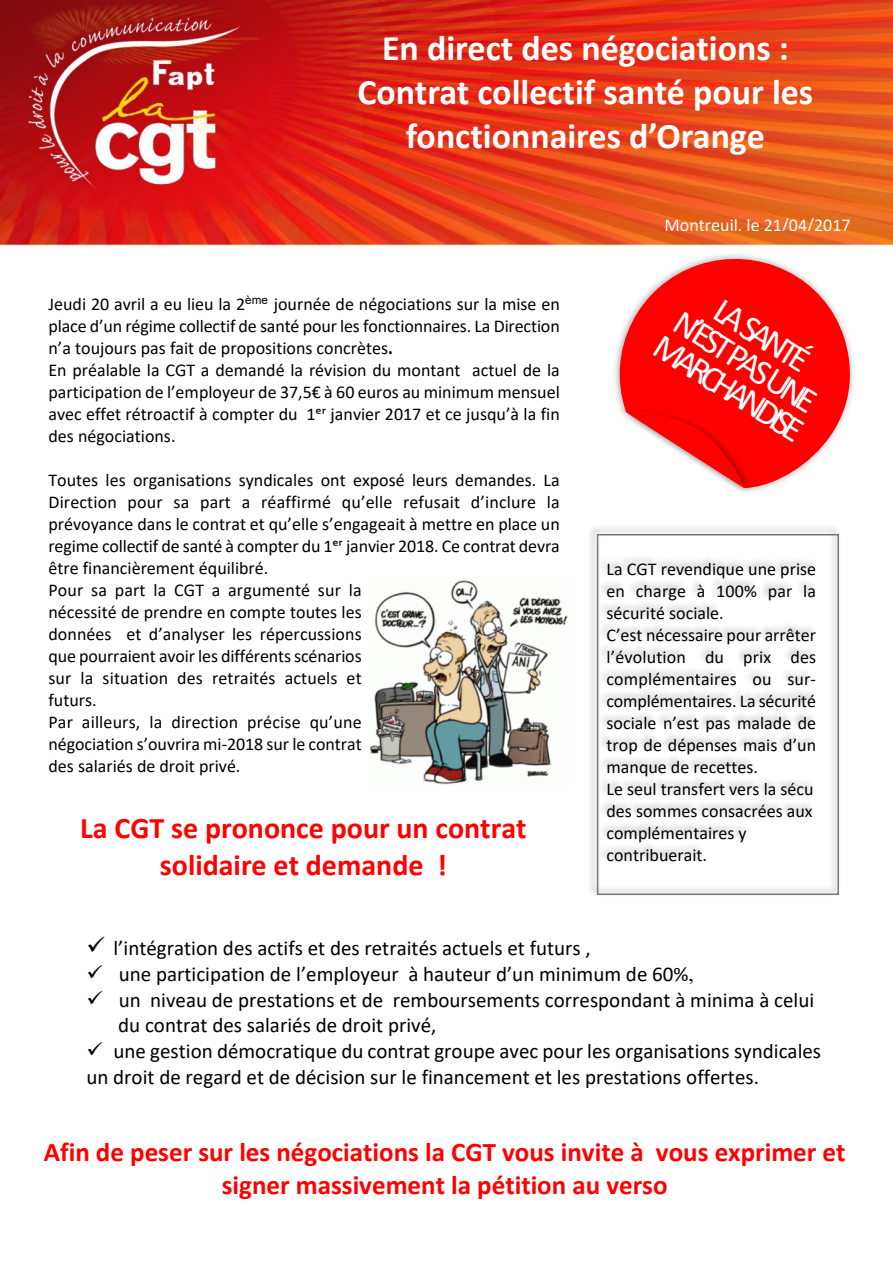
<style>
.page{position:relative;width:893px;height:1263px;background:#fff}
.page>*{position:absolute;margin:0;border:0;box-sizing:border-box;transform-origin:0 0}
.t1{font:700 36px/44px "Calibri";color:#fff;text-align:center}
.t2{font:36px/62.4px "Calibri";color:#fff;text-align:center}
.t3{font:700 30px/36.6px "Calibri";color:#f00;text-align:center}
.t4{font:700 27px/33px "Calibri";color:#f00;text-align:center}
.t5{font:21px/25.7px "Calibri";color:#000}
.t6{font:18px/22px "Calibri";color:#000}
.t7{font:18px "Calibri";color:#fff}
.s1{font-weight:700}
.s2{font-family:"Times New Roman"}
</style>
<div class="page">
<img style="left:0;top:0;width:893px;height:246px">
<img style="left:369px;top:580px;width:199px;height:205px">
<img style="left:591px;top:544px;width:245px;height:352px">
<div style="left:597px;top:534px;width:242px;height:361px;border:2px solid #777"></div>
<img style="left:564px;top:201px;width:329px;height:343px">
<svg style="left:606px;top:245px;width:266px;height:243px;fill:#f00"></svg>
<img style="left:617px;top:367px;width:147px;height:169px">
<svg style="left:625px;top:409px;width:119px;height:80px"></svg>
<h1 class="t1" style="left:357px;top:29px;width:457px">En direct des négociations :<br>Contrat collectif santé pour les fonctionnaires d’Orange</h1>
<p class="t6" style="left:48px;top:294px;width:513px">Jeudi 20 avril a eu lieu la 2<sup>ème</sup> journée de négociations sur la mise en place d’un régime collectif de santé pour les fonctionnaires. La Direction n’a toujours pas fait de propositions concrètes<span class="s1">.<br></span>En préalable la CGT a demandé la révision du montant actuel de la participation de l’employeur de 37,5€ à 60 euros au minimum mensuel avec effet rétroactif à compter du 1er janvier 2017 et ce jusqu’à la fin des négociations.</p>
<p class="t6" style="left:48px;top:470px;width:513px">Toutes les organisations syndicales ont exposé leurs demandes. La Direction pour sa part a réaffirmé qu’elle refusait d’inclure la prévoyance dans le contrat et qu’elle s’engageait à mettre en place un regime collectif de santé à compter du 1er janvier 2018. Ce contrat devra être financièrement équilibré.<br>Pour sa part la CGT a argumenté sur la<br>nécessité de prendre en compte toutes les<br>données et d’analyser les répercussions<br>que pourraient avoir les différents scénarios<br>sur la situation des retraités actuels et<br>futurs.<br>Par ailleurs, la direction précise qu’une<br>négociation s’ouvrira mi-2018 sur le contrat<br>des salariés de droit privé.</p>
<h2 class="t3" style="left:80px;top:812px;width:448px">La CGT se prononce pour un contrat solidaire et demande !</h2>
<p class="t7" style="left:665px;top:217px;width:188px">Montreuil, le 21/04/2017</p>
<h1 class="t2" style="left:705px;top:266px;width:171px;rotate:32deg">LA SANTÉ<br>MARCHANDISE</h1>
<h1 class="t2" style="left:692px;top:295px;width:163px;rotate:32deg">N’EST PAS UNE</h1>
<p class="t6" style="left:606px;top:559px;width:211px">La CGT revendique une prise en charge à 100% par la sécurité sociale.<br>C’est nécessaire pour arrêter l’évolution du prix des complémentaires ou sur&shy;complémentaires. La sécurité sociale n’est pas malade de trop de dépenses mais d’un manque de recettes.<br>Le seul transfert vers la sécu des sommes consacrées aux complémentaires y contribuerait.</p>
<p class="t5" style="left:86px;top:937px;width:506px">✔ l’intégration des actifs et des retraités actuels et futurs ,</p>
<p class="t5" style="left:86px;top:963px;width:609px">✔ une participation de l’employeur à hauteur d’un minimum de 60%<span class="s2">,</span></p>
<p class="t5" style="left:118px;top:989px;width:697px;text-indent:-32px">✔ un niveau de prestations et de remboursements correspondant à minima à celui du contrat des salariés de droit privé,</p>
<p class="t5" style="left:86px;top:1040px;width:736px">✔ une gestion démocratique du contrat groupe avec pour les organisations syndicales un droit de regard et de décision sur le financement et les prestations offertes.</p>
<h3 class="t4" style="left:44px;top:1137px;width:803px">Afin de peser sur les négociations la CGT vous invite à vous exprimer et signer massivement la pétition au verso</h3>
</div>
